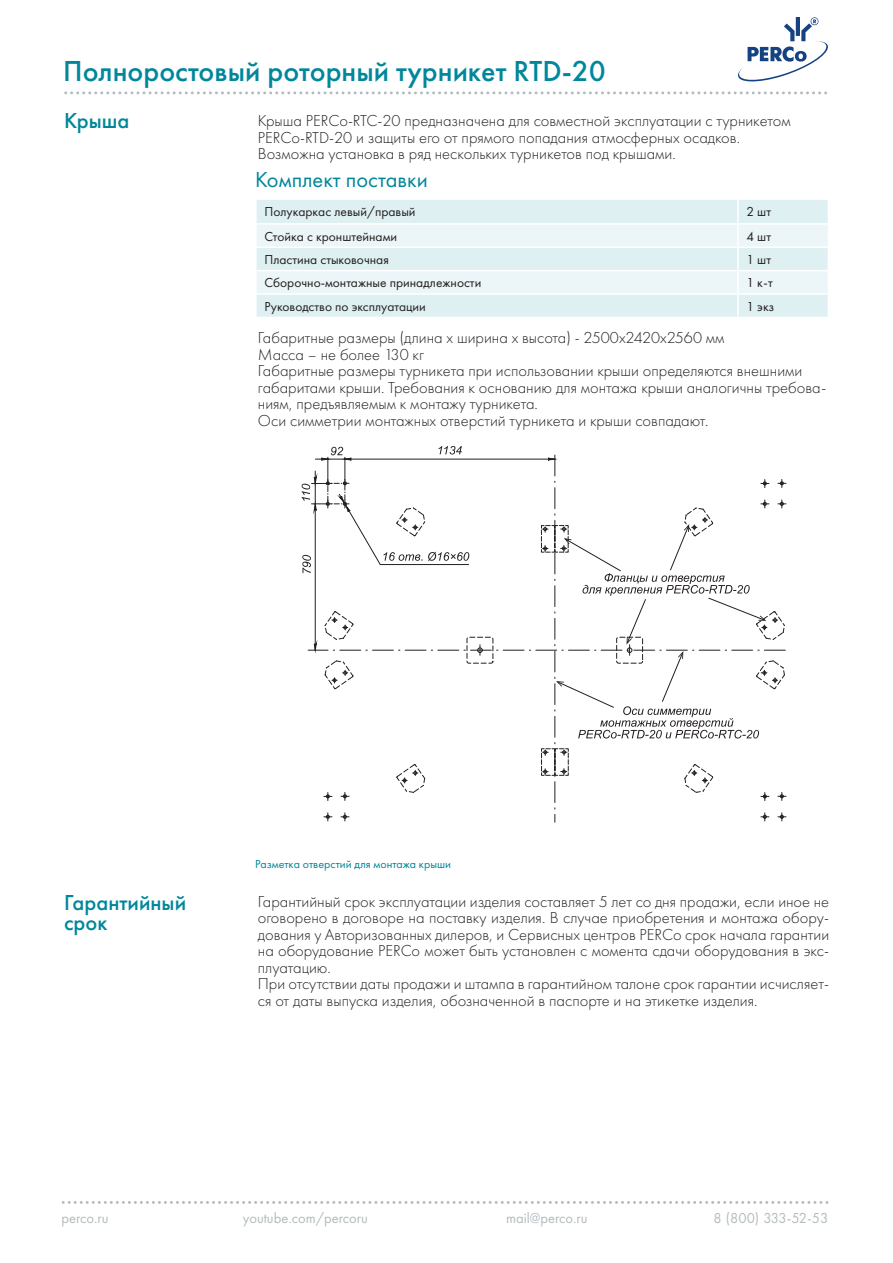
<style>
.page{position:relative;width:893px;height:1263px;background:#fff}
.page>*{position:absolute;margin:0;border:0;box-sizing:border-box;transform-origin:0 0}
.ТОЗ_Заголовок_раздел{font:500 30px "Futura New";color:#00879b}
.ТОЗ_заголовки_в_текс{font:500 22.5px/19.5px "Futura New";color:#00879b}
.Система_Выделение_в{font:22.5px "Futura New";color:#00879b}
.ТОЗ_Список{font:300 16.5px/16.5px "Futura New";color:#231f20}
.t1{font:15px "Futura New";color:#b3bbbe}
.t2{font:15px "Futura New";letter-spacing:-.025em;color:#b3bbbe}
.Таблица_текст_futura{font:13.5px "Futura New";color:#231f20}
.ТОЗ_подпись_к_картин{font:12px "Futura New";color:#00879b}
</style>
<div class="page">
<svg style="left:66px;top:91px;width:754px;height:3px"></svg>
<svg style="left:63px;top:1201px;width:758px;height:3px"></svg>
<svg style="left:738px;top:18px;width:90px;height:64px"></svg>
<svg style="left:256px;top:200px;width:572px;height:117px;background:#e5f2f5"></svg>
<svg style="left:302px;top:446px;width:484px;height:376px"></svg>
<p class="ТОЗ_Заголовок_раздел" style="left:63px;top:53px;width:544px">Полноростовый роторный турникет RTD-20</p>
<p class="ТОЗ_заголовки_в_текс" style="left:64px;top:110px;width:67px">Крыша</p>
<p class="ТОЗ_Список" style="left:258px;top:112px;width:534px">Крыша PERCo-RTC-20 предназначена для совместной эксплуатации с турникетом<br>PERCo-RTD-20 и защиты его от прямого попадания атмосферных осадков.</p>
<p class="ТОЗ_Список" style="left:258px;top:145px;width:419px">Возможна установка в ряд нескольких турникетов под крышами.</p>
<p class="Система_Выделение_в" style="left:255px;top:166px;width:174px">Комплект поставки</p>
<p class="Таблица_текст_futura" style="left:264px;top:204px;width:153px">Полукаркас левый/правый</p>
<p class="Таблица_текст_futura" style="left:746px;top:204px;width:26px">2 шт</p>
<p class="Таблица_текст_futura" style="left:264px;top:228px;width:134px">Стойка с кронштейнами</p>
<p class="Таблица_текст_futura" style="left:746px;top:228px;width:26px">4 шт</p>
<p class="Таблица_текст_futura" style="left:264px;top:251px;width:126px">Пластина стыковочная</p>
<p class="Таблица_текст_futura" style="left:746px;top:251px;width:26px">1 шт</p>
<p class="Таблица_текст_futura" style="left:264px;top:275px;width:218px">Сборочно-монтажные принадлежности</p>
<p class="Таблица_текст_futura" style="left:746px;top:275px;width:28px">1 к-т</p>
<p class="Таблица_текст_futura" style="left:264px;top:298px;width:163px">Руководство по эксплуатации</p>
<p class="Таблица_текст_futura" style="left:746px;top:298px;width:29px">1 экз</p>
<p class="ТОЗ_Список" style="left:258px;top:330px;width:468px">Габаритные размеры (длина х ширина х высота) - 2500х2420х2560 мм</p>
<p class="ТОЗ_Список" style="left:258px;top:346px;width:168px">Масса – не более 130 кг</p>
<p class="ТОЗ_Список" style="left:258px;top:363px;width:570px">Габаритные размеры турникета при использовании крыши определяются внешними габаритами крыши. Требования к основанию для монтажа крыши аналогичны требова&shy;ниям, предъявляемым к монтажу турникета.</p>
<p class="ТОЗ_Список" style="left:258px;top:412px;width:452px">Оси симметрии монтажных отверстий турникета и крыши совпадают.</p>
<p class="ТОЗ_подпись_к_картин" style="left:255px;top:857px;width:197px">Разметка отверстий для монтажа крыши</p>
<p class="ТОЗ_заголовки_в_текс" style="left:64px;top:893px;width:123px">Гарантийный срок</p>
<p class="ТОЗ_Список" style="left:258px;top:893px;width:573px;text-align:justify">Гарантийный срок эксплуатации изделия составляет 5 лет со дня продажи, если иное не оговорено в договоре на поставку изделия. В случае приобретения и монтажа обору&shy;дования у Авторизованных дилеров, и Сервисных центров PERCo срок начала гарантии на оборудование PERCo может быть установлен с момента сдачи оборудования в экс&shy;плуатацию.</p>
<p class="ТОЗ_Список" style="left:258px;top:975px;width:573px">При отсутствии даты продажи и штампа в гарантийном талоне срок гарантии исчисляет&shy;ся от даты выпуска изделия, обозначенной в паспорте и на этикетке изделия.</p>
<p class="t1" style="left:62px;top:1209px;width:49px">perco.ru</p>
<p class="t1" style="left:243px;top:1209px;width:127px">youtube.com/percoru</p>
<p class="t1" style="left:506px;top:1209px;width:83px">mail@perco.ru</p>
<p class="t2" style="left:713px;top:1209px;width:116px">8 (800) 333-52-53</p>
</div>
